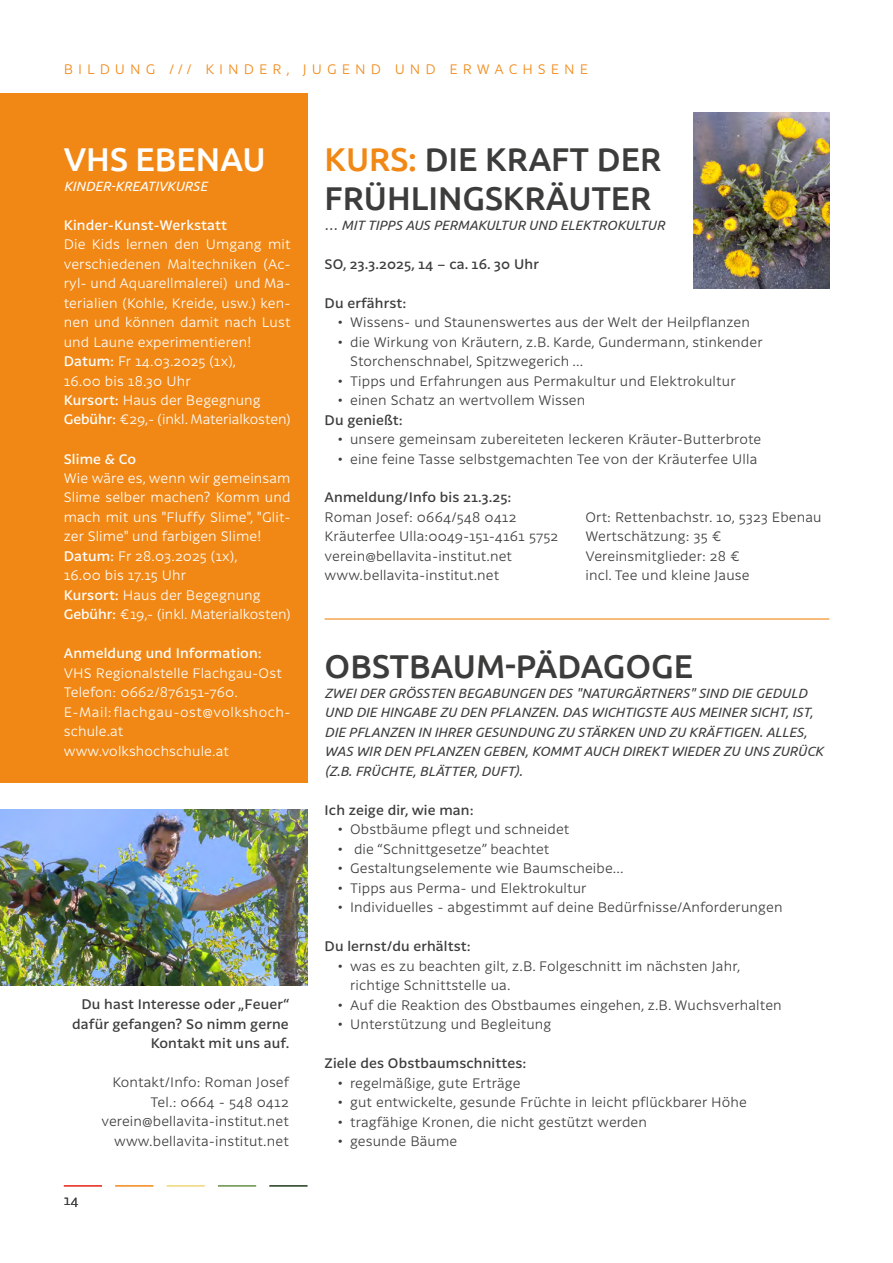
<style>
.page{position:relative;width:893px;height:1263px;background:#fff}
.page>*{position:absolute;margin:0;border:0;box-sizing:border-box;transform-origin:0 0}
.t1{font:500 33px/39px "Ubuntu";color:#3c3c3b}
.t2{font:500 33px "Ubuntu";color:#fff}
.t3{font:300 13.5px/19.5px "Latina Essential";letter-spacing:.01em;color:#3c3c3b}
.t4{font:300 13.5px/19.5px "Latina Essential";letter-spacing:.01em;color:#fff}
.t5{font:italic 13.5px/19.5px "Ubuntu";letter-spacing:.01em;color:#3c3c3b}
.t6{font:500 13.5px/19.5px "Latina Essential";letter-spacing:.01em;color:#3c3c3b;text-align:right}
.t7{font:500 13.5px "Latina Essential";letter-spacing:.01em;color:#fff}
.t8{font:300 13.5px "Latina Essential";letter-spacing:.37em;color:#f18815}
.t9{font:italic 13.5px "Ubuntu";letter-spacing:.01em;color:#fff}
.s1{font-weight:500}
.s2{color:#f18815}
</style>
<div class="page">
<hr style="left:64px;top:1185px;width:38px;height:2px;background:#e42313">
<hr style="left:115px;top:1185px;width:38px;height:2px;background:#f18815">
<hr style="left:167px;top:1185px;width:38px;height:2px;background:#eed77a">
<hr style="left:218px;top:1185px;width:38px;height:2px;background:#678f47">
<hr style="left:269px;top:1185px;width:39px;height:2px;background:#21391d">
<div style="left:0;top:93px;width:308px;height:689px;background:#f18815"></div>
<hr style="left:325px;top:618px;width:504px;height:2px;background:#f18815">
<img style="left:0;top:810px;width:308px;height:175px">
<img style="left:693px;top:113px;width:136px;height:175px">
<p class="t8" style="left:64px;top:61px;width:526px">BILDUNG /// KINDER, JUGEND UND ERWACHSENE</p>
<h1 class="t2" style="left:64px;top:138px;width:204px">VHS EBENAU</h1>
<p class="t9" style="left:64px;top:178px;width:145px">KINDER-KREATIVKURSE</p>
<p class="t7" style="left:64px;top:217px;width:165px">Kinder-Kunst-Werkstatt</p>
<p class="t4" style="left:64px;top:234px;width:228px">Die Kids lernen den Umgang mit verschiedenen Maltechniken (Ac&shy;ryl- und Aquarellmalerei) und Ma&shy;terialien (Kohle, Kreide, usw.) ken&shy;nen und können damit nach Lust und Laune experimentieren!<br><span class="s1">Datum:</span> Fr 14.03.2025 (1x),<br>16.00 bis 18.30 Uhr<br><span class="s1">Kursort:</span> Haus der Begegnung<br><span class="s1">Gebühr:</span> €29,- (inkl. Materialkosten)</p>
<p class="t7" style="left:64px;top:451px;width:74px">Slime &amp; Co</p>
<p class="t4" style="left:64px;top:468px;width:228px">Wie wäre es, wenn wir gemeinsam<br>Slime selber machen? Komm und mach mit uns "Fluffy Slime", "Glit&shy;zer Slime" und farbigen Slime!<br><span class="s1">Datum:</span> Fr 28.03.2025 (1x),<br>16.00 bis 17.15 Uhr<br><span class="s1">Kursort:</span> Haus der Begegnung<br><span class="s1">Gebühr:</span> €19,- (inkl. Materialkosten)</p>
<p class="t7" style="left:64px;top:646px;width:200px">Anmeldung und Information:</p>
<p class="t4" style="left:64px;top:663px;width:228px">VHS Regionalstelle Flachgau-Ost<br>Telefon: 0662/876151-760.<br>E-Mail:flachgau-ost@volkshoch&shy;schule.at www.volkshochschule.at</p>
<p class="t6" style="left:72px;top:995px;width:219px">Du hast Interesse oder „Feuer“ dafür gefangen? So nimm gerne<br>Kontakt mit uns auf.</p>
<p class="t3" style="left:101px;top:1073px;width:189px;text-align:right">Kontakt/Info: Roman Josef<br>Tel.: 0664 - 548 0412 verein@bellavita-institut.net www.bellavita-institut.net</p>
<p class="t3" style="left:64px;top:1190px;width:16px">14</p>
<h1 class="t1" style="left:325px;top:139px;width:338px"><span class="s2">KURS:</span> DIE KRAFT DER<br>FRÜHLINGSKRÄUTER</h1>
<p class="t5" style="left:325px;top:215px;width:341px">… MIT TIPPS AUS PERMAKULTUR UND ELEKTROKULTUR</p>
<p class="t6" style="left:325px;top:254px;width:216px">SO, 23.3.2025, 14 – ca. 16. 30 Uhr</p>
<p class="t6" style="left:325px;top:293px;width:83px">Du erfährst:</p>
<p class="t3" style="left:337px;top:312px;width:414px">• Wissens- und Staunenswertes aus der Welt der Heilpflanzen</p>
<p class="t3" style="left:350px;top:332px;width:414px;text-indent:-13px">• die Wirkung von Kräutern, z.B. Karde, Gundermann, stinkender<br>Storchenschnabel, Spitzwegerich ...</p>
<p class="t3" style="left:337px;top:371px;width:400px">• Tipps und Erfahrungen aus Permakultur und Elektrokultur</p>
<p class="t3" style="left:337px;top:390px;width:250px">• einen Schatz an wertvollem Wissen</p>
<p class="t6" style="left:325px;top:410px;width:80px">Du genießt:</p>
<p class="t3" style="left:337px;top:429px;width:425px">• unsere gemeinsam zubereiteten leckeren Kräuter-Butterbrote</p>
<p class="t3" style="left:337px;top:449px;width:421px">• eine feine Tasse selbstgemachten Tee von der Kräuterfee Ulla</p>
<p class="t6" style="left:325px;top:488px;width:189px">Anmeldung/Info bis 21.3.25:</p>
<p class="t3" style="left:325px;top:507px;width:235px">Roman Josef: 0664/548 0412<br>Kräuterfee Ulla:0049-151-4161 5752 verein@bellavita-institut.net www.bellavita-institut.net</p>
<p class="t3" style="left:585px;top:507px;width:238px">Ort: Rettenbachstr. 10, 5323 Ebenau<br>Wertschätzung: 35 €<br>Vereinsmitglieder: 28 €<br>incl. Tee und kleine Jause</p>
<h1 class="t1" style="left:325px;top:646px;width:370px">OBSTBAUM-PÄDAGOGE</h1>
<p class="t5" style="left:325px;top:683px;width:500px">ZWEI DER GRÖSSTEN BEGABUNGEN DES "NATURGÄRTNERS" SIND DIE GEDULD UND DIE HINGABE ZU DEN PFLANZEN. DAS WICHTIGSTE AUS MEINER SICHT, IST, DIE PFLANZEN IN IHRER GESUNDUNG ZU STÄRKEN UND ZU KRÄFTIGEN. ALLES, WAS WIR DEN PFLANZEN GEBEN, KOMMT AUCH DIREKT WIEDER ZU UNS ZURÜCK (Z.B. FRÜCHTE, BLÄTTER, DUFT).</p>
<p class="t6" style="left:325px;top:800px;width:151px">Ich zeige dir, wie man:</p>
<p class="t3" style="left:337px;top:819px;width:234px">• Obstbäume pflegt und schneidet</p>
<p class="t3" style="left:337px;top:839px;width:213px">• die “Schnittgesetze” beachtet</p>
<p class="t3" style="left:337px;top:858px;width:288px">• Gestaltungselemente wie Baumscheibe...</p>
<p class="t3" style="left:337px;top:878px;width:251px">• Tipps aus Perma- und Elektrokultur</p>
<p class="t3" style="left:337px;top:897px;width:447px">• Individuelles - abgestimmt auf deine Bedürfnisse/Anforderungen</p>
<p class="t6" style="left:325px;top:936px;width:148px">Du lernst/du erhältst:</p>
<p class="t3" style="left:350px;top:956px;width:392px;text-indent:-13px">• was es zu beachten gilt, z.B. Folgeschnitt im nächsten Jahr, richtige Schnittstelle ua.</p>
<p class="t3" style="left:337px;top:995px;width:446px">• Auf die Reaktion des Obstbaumes eingehen, z.B. Wuchsverhalten</p>
<p class="t3" style="left:337px;top:1014px;width:215px">• Unterstützung und Begleitung</p>
<p class="t6" style="left:325px;top:1053px;width:203px">Ziele des Obstbaumschnittes:</p>
<p class="t3" style="left:337px;top:1073px;width:185px">• regelmäßige, gute Erträge</p>
<p class="t3" style="left:337px;top:1092px;width:411px">• gut entwickelte, gesunde Früchte in leicht pflückbarer Höhe</p>
<p class="t3" style="left:337px;top:1112px;width:311px">• tragfähige Kronen, die nicht gestützt werden</p>
<p class="t3" style="left:337px;top:1131px;width:121px">• gesunde Bäume</p>
</div>
